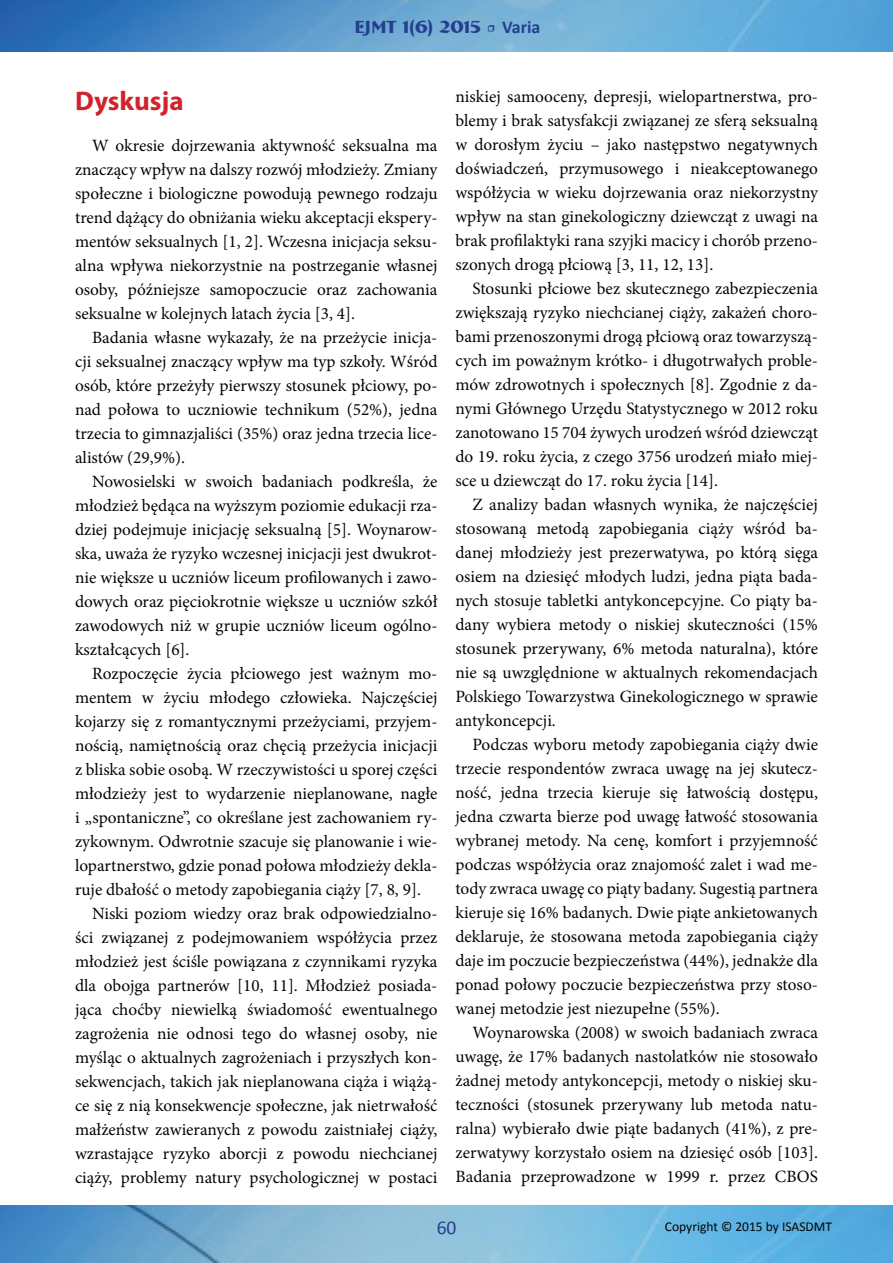
<style>
.page{position:relative;width:893px;height:1263px;background:#fff}
.page>*{position:absolute;margin:0;border:0;box-sizing:border-box;transform-origin:0 0}
.t1{font:700 27px "Myriad Pro";color:#d1232a}
.t2{font:19.5px "Calibri";color:#253f8e}
.t3{font:700 18px "Bremen BT";color:#253f8e}
.t4{font:17.25px/24px "Minion Pro";color:#040503;text-align:justify}
.t5{font:13.5px "Calibri";color:#040503}
.s1{font-family:"Minion Pro";font-weight:400}
.s2{font-family:"Calibri"}
</style>
<div class="page">
<img style="left:0;top:0;width:893px;height:52px">
<img style="left:0;top:1205px;width:893px;height:58px">
<p class="t3" style="left:354px;top:15px;width:188px">EJMT 1(6) 2015 <span class="s1">•</span> <span class="s2">Varia</span></p>
<h1 class="t1" style="left:75px;top:84px;width:110px">Dyskusja</h1>
<p class="t4" style="left:75px;top:133px;width:364px;text-indent:17px">W okresie dojrzewania aktywność seksualna ma znaczący wpływ na dalszy rozwój młodzieży. Zmiany społeczne i biologiczne powodują pewnego rodzaju trend dążący do obniżania wieku akceptacji ekspery&shy;mentów seksualnych [1, 2]. Wczesna inicjacja seksu&shy;alna wpływa niekorzystnie na postrzeganie własnej osoby, późniejsze samopoczucie oraz zachowania seksualne w kolejnych latach życia [3, 4].</p>
<p class="t4" style="left:75px;top:325px;width:364px;text-indent:17px">Badania własne wykazały, że na przeżycie inicja&shy;cji seksualnej znaczący wpływ ma typ szkoły. Wśród osób, które przeżyły pierwszy stosunek płciowy, po&shy;nad połowa to uczniowie technikum (52%), jedna trzecia to gimnazjaliści (35%) oraz jedna trzecia lice&shy;alistów (29,9%).</p>
<p class="t4" style="left:75px;top:469px;width:364px;text-indent:17px">Nowosielski w swoich badaniach podkreśla, że młodzież będąca na wyższym poziomie edukacji rza&shy;dziej podejmuje inicjację seksualną [5]. Woynarow&shy;ska, uważa że ryzyko wczesnej inicjacji jest dwukrot&shy;nie większe u uczniów liceum profilowanych i zawo&shy;dowych oraz pięciokrotnie większe u uczniów szkół zawodowych niż w grupie uczniów liceum ogólno&shy;kształcących [6].</p>
<p class="t4" style="left:92px;top:661px;width:347px">Rozpoczęcie życia płciowego jest ważnym mo-</p>
<p class="t4" style="left:75px;top:685px;width:364px">mentem w życiu młodego człowieka. Najczęściej</p>
<p class="t4" style="left:75px;top:709px;width:364px">kojarzy się z romantycznymi przeżyciami, przyjem-</p>
<p class="t4" style="left:75px;top:733px;width:364px">nością, namiętnością oraz chęcią przeżycia inicjacji</p>
<p class="t4" style="left:75px;top:757px;width:364px">z bliska sobie osobą. W rzeczywistości u sporej części</p>
<p class="t4" style="left:75px;top:781px;width:364px">młodzieży jest to wydarzenie nieplanowane, nagłe</p>
<p class="t4" style="left:75px;top:805px;width:364px">i „spontaniczne”, co określane jest zachowaniem ry-</p>
<p class="t4" style="left:75px;top:829px;width:364px">zykownym. Odwrotnie szacuje się planowanie i wie-</p>
<p class="t4" style="left:75px;top:853px;width:364px">lopartnerstwo, gdzie ponad połowa młodzieży dekla-</p>
<p class="t4" style="left:75px;top:877px;width:347px">ruje dbałość o metody zapobiegania ciąży [7, 8, 9].</p>
<p class="t4" style="left:92px;top:901px;width:347px">Niski poziom wiedzy oraz brak odpowiedzialno-</p>
<p class="t4" style="left:75px;top:925px;width:364px">ści związanej z podejmowaniem współżycia przez</p>
<p class="t4" style="left:75px;top:949px;width:364px">młodzież jest ściśle powiązana z czynnikami ryzyka</p>
<p class="t4" style="left:75px;top:973px;width:364px">dla obojga partnerów [10, 11]. Młodzież posiada-</p>
<p class="t4" style="left:75px;top:997px;width:364px">jąca choćby niewielką świadomość ewentualnego</p>
<p class="t4" style="left:75px;top:1021px;width:364px">zagrożenia nie odnosi tego do własnej osoby, nie</p>
<p class="t4" style="left:75px;top:1045px;width:364px">myśląc o aktualnych zagrożeniach i przyszłych kon-</p>
<p class="t4" style="left:75px;top:1069px;width:364px">sekwencjach, takich jak nieplanowana ciąża i wiążą-</p>
<p class="t4" style="left:75px;top:1093px;width:364px">ce się z nią konsekwencje społeczne, jak nietrwałość</p>
<p class="t4" style="left:75px;top:1117px;width:364px">małżeństw zawieranych z powodu zaistniałej ciąży,</p>
<p class="t4" style="left:75px;top:1141px;width:364px">wzrastające ryzyko aborcji z powodu niechcianej</p>
<p class="t4" style="left:75px;top:1165px;width:364px">ciąży, problemy natury psychologicznej w postaci</p>
<p class="t4" style="left:455px;top:85px;width:364px">niskiej samooceny, depresji, wielopartnerstwa, pro&shy;blemy i brak satysfakcji związanej ze sferą seksualną w dorosłym życiu – jako następstwo negatywnych doświadczeń, przymusowego i nieakceptowanego współżycia w wieku dojrzewania oraz niekorzystny wpływ na stan ginekologiczny dziewcząt z uwagi na brak profilaktyki rana szyjki macicy i chorób przeno&shy;szonych drogą płciową [3, 11, 12, 13].</p>
<p class="t4" style="left:455px;top:277px;width:364px;text-indent:17px">Stosunki płciowe bez skutecznego zabezpieczenia zwiększają ryzyko niechcianej ciąży, zakażeń choro&shy;bami przenoszonymi drogą płciową oraz towarzyszą&shy;cych im poważnym krótko- i długotrwałych proble&shy;mów zdrowotnych i społecznych [8]. Zgodnie z da&shy;nymi Głównego Urzędu Statystycznego w 2012 roku zanotowano 15 704 żywych urodzeń wśród dziewcząt do 19. roku życia, z czego 3756 urodzeń miało miej&shy;sce u dziewcząt do 17. roku życia [14].</p>
<p class="t4" style="left:455px;top:493px;width:364px;text-indent:17px">Z analizy badan własnych wynika, że najczęściej stosowaną metodą zapobiegania ciąży wśród ba&shy;danej młodzieży jest prezerwatywa, po którą sięga osiem na dziesięć młodych ludzi, jedna piąta bada&shy;nych stosuje tabletki antykoncepcyjne. Co piąty ba&shy;dany wybiera metody o niskiej skuteczności (15% stosunek przerywany, 6% metoda naturalna), które nie są uwzględnione w aktualnych rekomendacjach Polskiego Towarzystwa Ginekologicznego w sprawie antykoncepcji.</p>
<p class="t4" style="left:455px;top:733px;width:364px;text-indent:17px">Podczas wyboru metody zapobiegania ciąży dwie trzecie respondentów zwraca uwagę na jej skutecz&shy;ność, jedna trzecia kieruje się łatwością dostępu, jedna czwarta bierze pod uwagę łatwość stosowania wybranej metody. Na cenę, komfort i przyjemność podczas współżycia oraz znajomość zalet i wad me&shy;tody zwraca uwagę co piąty badany. Sugestią partnera kieruje się 16% badanych. Dwie piąte ankietowanych deklaruje, że stosowana metoda zapobiegania ciąży daje im poczucie bezpieczeństwa (44%), jednakże dla ponad połowy poczucie bezpieczeństwa przy stoso&shy;wanej metodzie jest niezupełne (55%).</p>
<p class="t4" style="left:455px;top:1021px;width:364px;text-indent:17px">Woynarowska (2008) w swoich badaniach zwraca uwagę, że 17% badanych nastolatków nie stosowało żadnej metody antykoncepcji, metody o niskiej sku&shy;teczności (stosunek przerywany lub metoda natu&shy;ralna) wybierało dwie piąte badanych (41%), z pre&shy;zerwatywy korzystało osiem na dziesięć osób [103].<br>Badania przeprowadzone w 1999 r. przez CBOS</p>
<p class="t2" style="left:437px;top:1215px;width:21px">60</p>
<p class="t5" style="left:665px;top:1218px;width:169px">Copyright © 2015 by ISASDMT</p>
</div>
